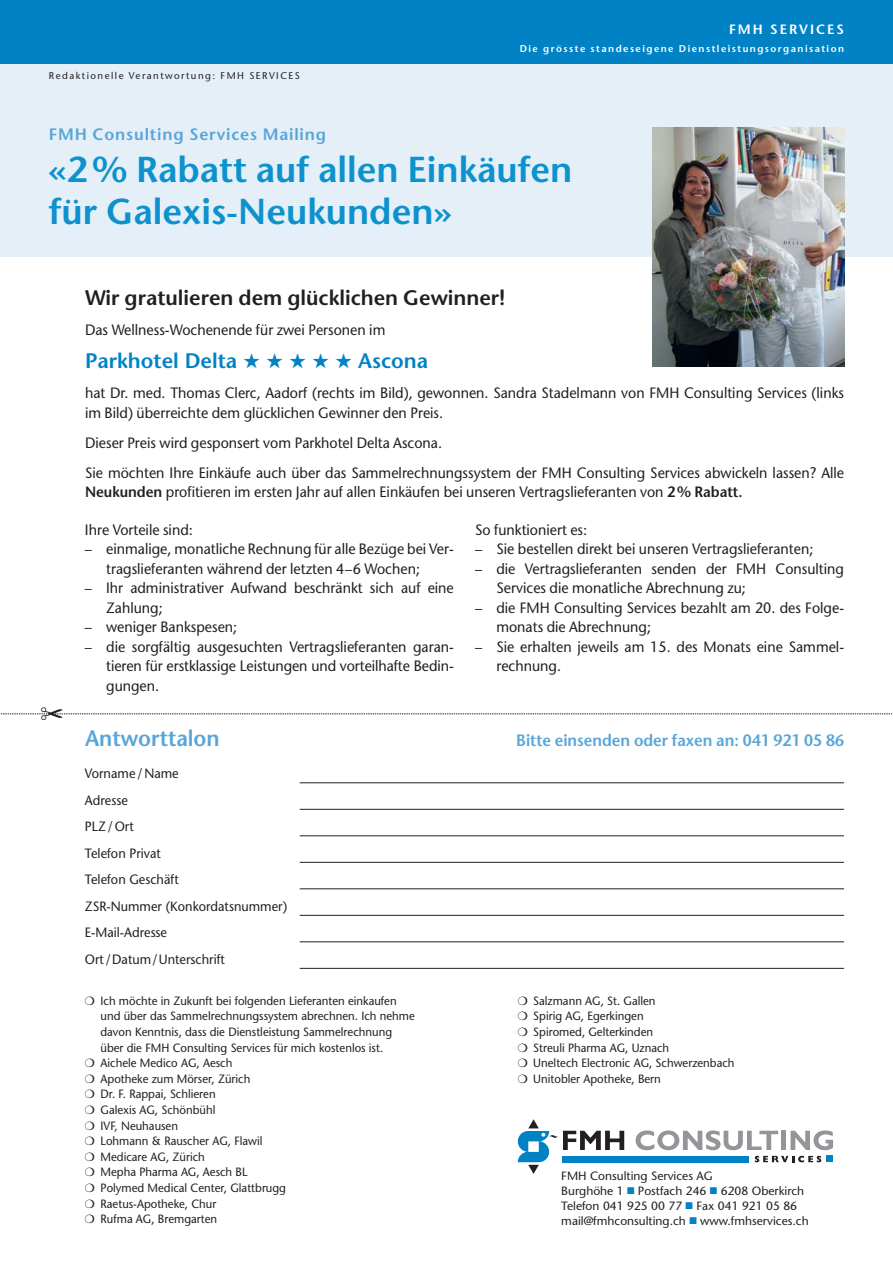
<style>
.page{position:relative;width:893px;height:1263px;background:#fff}
.page>*{position:absolute;margin:0;border:0;box-sizing:border-box;transform-origin:0 0}
.t1{font:600 36px/42px "Stone Sans";color:#0e92ce}
.t2{font:600 22.5px "Stone Sans";color:#59a5d8;scale:.95 1}
.t3{font:600 21px "Stone Sans";color:#231f20}
.t4{font:600 21px "Stone Sans";color:#0082c5}
.t5{font:600 16.5px "Stone Sans";color:#59a5d8;scale:.95 1}
.t6{font:600 16.5px "Stone Sans";letter-spacing:.05em;color:#59a5d8}
.t7{font:15px/19.5px "Stone Sans";color:#231f20;scale:.95 1}
.t8{font:13.5px/26.5px "Stone Sans";color:#231f20;scale:.95 1}
.t9{font:600 13.5px "Stone Sans";letter-spacing:.15em;color:#fff}
.t10{font:12px/15.6px "Stone Sans";color:#231f20;scale:.95 1}
.t11{font:12px/15px "Stone Sans";color:#231f20}
.t12{font:600 9.75px "Stone Sans";letter-spacing:.15em;color:#fff}
.t13{font:9.75px "Stone Sans";letter-spacing:.15em;color:#231f20}
.s1{font-weight:600}
.s2{color:#0082c5}
</style>
<div class="page">
<div style="left:0;top:60px;width:893px;height:197px;background:#e4eff8"></div>
<div style="left:0;top:0;width:893px;height:64px;background:#0082c5"></div>
<svg style="left:636px;top:1130px;width:142px;height:20px"></svg>
<div style="left:781px;top:1131px;width:5px;height:19px;background:#939598"></div>
<svg style="left:790px;top:1130px;width:43px;height:20px"></svg>
<div style="left:562px;top:1156px;width:187px;height:6px;background:#0082c5"></div>
<svg style="left:755px;top:1156px;width:66px;height:6px"></svg>
<div style="left:826px;top:1156px;width:7px;height:6px;background:#0082c5"></div>
<svg style="left:518px;top:1119px;width:106px;height:55px"></svg>
<img style="left:653px;top:128px;width:191px;height:239px">
<hr style="left:300px;top:782px;width:544px;height:1px;background:#231f20">
<hr style="left:300px;top:809px;width:544px;height:1px;background:#231f20">
<hr style="left:300px;top:835px;width:544px;height:1px;background:#231f20">
<hr style="left:300px;top:862px;width:544px;height:1px;background:#231f20">
<hr style="left:300px;top:888px;width:544px;height:1px;background:#231f20">
<hr style="left:300px;top:915px;width:544px;height:1px;background:#231f20">
<hr style="left:300px;top:941px;width:544px;height:1px;background:#231f20">
<hr style="left:300px;top:968px;width:544px;height:1px;background:#231f20">
<svg style="left:0;top:713px;width:893px;height:2px;background:#bcbbbb"></svg>
<p class="t13" style="left:49px;top:72px;width:252px">Redaktionelle Verantwortung: FMH SERVICES</p>
<p class="t9" style="left:729px;top:24px;width:117px">FMH SERVICES</p>
<p class="t12" style="left:520px;top:45px;width:326px">Die grösste standeseigene Dienstleistungsorganisation</p>
<p class="t6" style="left:49px;top:128px;width:279px">FMH Consulting Services Mailing</p>
<h1 class="t1" style="left:49px;top:153px;width:525px">«2% Rabatt auf allen Einkäufen für Galexis-Neukunden»</h1>
<h3 class="t3" style="left:85px;top:289px;width:422px">Wir gratulieren dem glücklichen Gewinner!</h3>
<p class="t7" style="left:85px;top:321px;width:318px">Das Wellness-Wochenende für zwei Personen im</p>
<h3 class="t4" style="left:85px;top:352px;width:345px">Parkhotel Delta ★ ★ ★ ★ ★ Ascona</h3>
<p class="t7" style="left:85px;top:385px;width:800px">hat Dr. med. Thomas Clerc, Aadorf (rechts im Bild), gewonnen. Sandra Stadelmann von FMH Consulting Services (links im Bild) überreichte dem glücklichen Gewinner den Preis.</p>
<p class="t7" style="left:85px;top:429px;width:800px;line-height:30.2px">Dieser Preis wird gesponsert vom Parkhotel Delta Ascona.<br>Sie möchten Ihre Einkäufe auch über das Sammelrechnungssystem der FMH Consulting Services abwickeln lassen? Alle</p>
<p class="t7" style="left:85px;top:484px;width:694px"><span class="s1">Neukunden</span> profitieren im ersten Jahr auf allen Einkäufen bei unseren Vertragslieferanten von <span class="s1">2% Rabatt.</span></p>
<p class="t7" style="left:85px;top:521px;width:115px">Ihre Vorteile sind:</p>
<p class="t7" style="left:106px;top:541px;width:367px;text-indent:-21px">– einmalige, monatliche Rechnung für alle Bezüge bei Ver&shy;tragslieferanten während der letzten 4–6 Wochen;</p>
<p class="t7" style="left:106px;top:580px;width:367px;text-indent:-21px">– Ihr administrativer Aufwand beschränkt sich auf eine<br>Zahlung;</p>
<p class="t7" style="left:85px;top:619px;width:162px">– weniger Bankspesen;</p>
<p class="t7" style="left:106px;top:638px;width:367px;text-align:justify;text-indent:-21px">– die sorgfältig ausgesuchten Vertragslieferanten garan - tieren für erstklassige Leistungen und vorteilhafte Bedin - gungen.</p>
<h2 class="t2" style="left:85px;top:730px;width:143px">Antworttalon</h2>
<p class="t7" style="left:475px;top:521px;width:120px">So funktioniert es:</p>
<p class="t7" style="left:475px;top:541px;width:358px">– Sie bestellen direkt bei unseren Vertragslieferanten;</p>
<p class="t7" style="left:496px;top:560px;width:367px;text-indent:-21px">– die Vertragslieferanten senden der FMH Consulting<br>Services die monatliche Abrechnung zu;</p>
<p class="t7" style="left:496px;top:599px;width:367px;text-indent:-21px">– die FMH Consulting Services bezahlt am 20. des Folge&shy;monats die Abrechnung;</p>
<p class="t7" style="left:496px;top:638px;width:367px;text-indent:-21px">– Sie erhalten jeweils am 15. des Monats eine Sammel&shy;rechnung.</p>
<p class="t5" style="left:516px;top:734px;width:347px">Bitte einsenden oder faxen an: 041 921 05 86</p>
<p class="t8" style="left:85px;top:762px;width:214px">Vorname / Name<br>Adresse<br>PLZ / Ort<br>Telefon Privat<br>Telefon Geschäft<br>ZSR-Nummer (Konkordatsnummer)<br>E-Mail-Adresse<br>Ort /Datum/Unterschrift</p>
<p class="t10" style="left:100px;top:994px;width:332px">Ich möchte in Zukunft bei folgenden Lieferanten einkaufen und über das Sammelrechnungssystem abrechnen. Ich nehme davon Kenntnis, dass die Dienstleistung Sammelrechnung über die FMH Consulting Services für mich kostenlos ist.<br>Aichele Medico AG, Aesch<br>Apotheke zum Mörser, Zürich<br>Dr. F. Rappai, Schlieren<br>Galexis AG, Schönbühl<br>IVF, Neuhausen<br>Lohmann &amp; Rauscher AG, Flawil<br>Medicare AG, Zürich<br>Mepha Pharma AG, Aesch BL<br>Polymed Medical Center, Glattbrugg<br>Raetus-Apotheke, Chur<br>Rufma AG, Bremgarten</p>
<p class="t10" style="left:533px;top:994px;width:213px">Salzmann AG, St. Gallen<br>Spirig AG, Egerkingen<br>Spiromed, Gelterkinden<br>Streuli Pharma AG, Uznach<br>Uneltech Electronic AG, Schwerzenbach<br>Unitobler Apotheke, Bern</p>
<p class="t11" style="left:561px;top:1169px;width:249px">FMH Consulting Services AG<br>Burghöhe 1 <span class="s2">■</span> Postfach 246 <span class="s2">■</span> 6208 Oberkirch Telefon 041 925 00 77 <span class="s2">■</span> Fax 041 921 05 86 mail@fmhconsulting.ch <span class="s2">■</span> www.fmhservices.ch</p>
</div>
